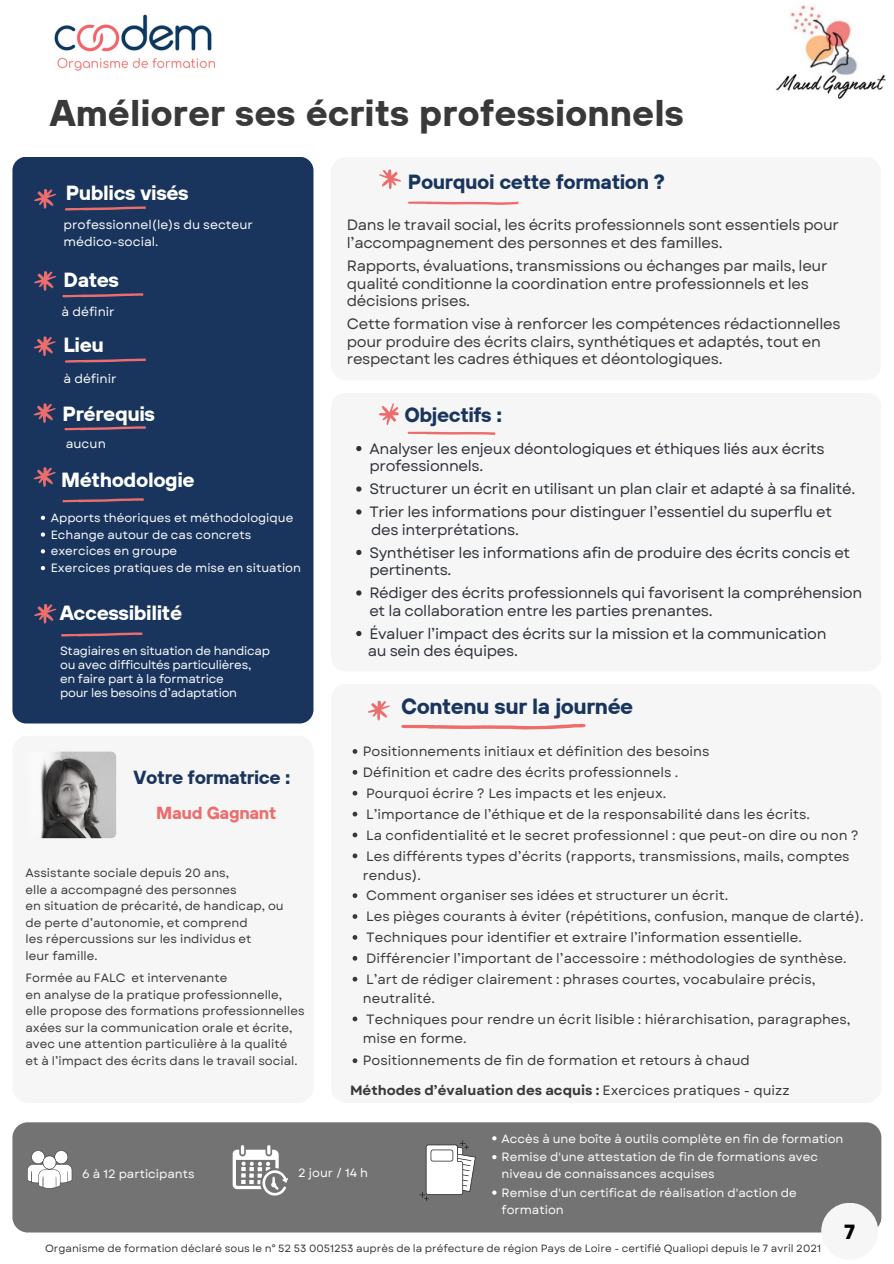
<style>
.page{position:relative;width:894px;height:1264px;background:#fff}
.page>*{position:absolute;margin:0;border:0;box-sizing:border-box;transform-origin:0 0}
.t1{font:700 37.05px "TT Hoves";color:#393939}
.t2{font:700 21.9px "TT Hoves";letter-spacing:-.02em;color:#19355d}
.t3{font:700 20.4px "TT Hoves";letter-spacing:-.02em;color:#fff}
.t4{font:700 20.4px "TT Hoves";letter-spacing:-.02em;color:#19355d}
.t5{font:700 20.4px "TT Hoves";color:#000}
.t6{font:700 18.9px "TT Hoves";letter-spacing:-.02em;color:#19355d}
.t7{font:700 17.4px "TT Hoves";letter-spacing:-.02em;color:#ec6d6c}
.t8{font:15px/17.7px "Garet";letter-spacing:-.02em;color:#2e3239}
.t9{font:15px/17.7px "Garet";letter-spacing:-.02em;color:#393939}
.t10{font:13.5px/18.9px "Garet";color:#393939}
.t11{font:700 13.5px "Garet";color:#393939}
.t12{font:12.45px/17.4px "Garet";color:#fff}
.t13{font:12px/16.5px "Garet";color:#393939}
.t14{font:12px/16.8px "Garet";color:#fff}
.t15{font:12px/14px "Garet";letter-spacing:-.02em;color:#fff}
.t16{font:10.5px "Garet";color:#393939}
.s1{font-weight:400}
</style>
<div class="page">
<div style="left:12px;top:1122px;width:869px;height:110px;background:#737373;border-radius:15px"></div>
<img style="left:54px;top:14px;width:161px;height:57px">
<svg style="left:27px;top:1150px;width:45px;height:38px"></svg>
<svg style="left:232px;top:1145px;width:56px;height:50px"></svg>
<svg style="left:419px;top:1140px;width:56px;height:61px"></svg>
<img style="left:776px;top:5px;width:110px;height:94px">
<div style="left:330px;top:683px;width:551px;height:419px;background:#f6f6f6;border-radius:15px"></div>
<svg style="left:368px;top:700px;width:22px;height:20px"></svg>
<svg style="left:401px;top:723px;width:184px;height:7px"></svg>
<svg style="left:352px;top:749px;width:5px;height:4px"></svg>
<svg style="left:352px;top:770px;width:5px;height:4px"></svg>
<svg style="left:352px;top:790px;width:5px;height:5px"></svg>
<svg style="left:352px;top:811px;width:5px;height:5px"></svg>
<svg style="left:352px;top:832px;width:5px;height:5px"></svg>
<svg style="left:352px;top:853px;width:5px;height:5px"></svg>
<svg style="left:352px;top:893px;width:5px;height:5px"></svg>
<svg style="left:352px;top:914px;width:5px;height:4px"></svg>
<svg style="left:352px;top:935px;width:5px;height:4px"></svg>
<svg style="left:352px;top:956px;width:5px;height:4px"></svg>
<svg style="left:352px;top:976px;width:5px;height:5px"></svg>
<svg style="left:352px;top:1016px;width:5px;height:5px"></svg>
<svg style="left:352px;top:1058px;width:5px;height:5px"></svg>
<svg style="left:492px;top:1136px;width:4px;height:4px"></svg>
<svg style="left:492px;top:1155px;width:4px;height:4px"></svg>
<svg style="left:492px;top:1190px;width:4px;height:4px"></svg>
<div style="left:12px;top:157px;width:301px;height:566px;background:#19355d;border-radius:14px"></div>
<svg style="left:34px;top:189px;width:22px;height:20px"></svg>
<svg style="left:65px;top:206px;width:81px;height:5px"></svg>
<svg style="left:34px;top:403px;width:22px;height:20px"></svg>
<svg style="left:34px;top:467px;width:22px;height:20px"></svg>
<svg style="left:65px;top:426px;width:81px;height:5px"></svg>
<svg style="left:34px;top:271px;width:22px;height:20px"></svg>
<svg style="left:62px;top:293px;width:81px;height:5px"></svg>
<svg style="left:34px;top:336px;width:22px;height:20px"></svg>
<svg style="left:65px;top:358px;width:81px;height:5px"></svg>
<svg style="left:63px;top:498px;width:81px;height:5px"></svg>
<svg style="left:61px;top:632px;width:81px;height:5px"></svg>
<svg style="left:34px;top:604px;width:22px;height:19px"></svg>
<svg style="left:41px;top:515px;width:4px;height:5px"></svg>
<svg style="left:41px;top:532px;width:4px;height:4px"></svg>
<svg style="left:41px;top:549px;width:4px;height:4px"></svg>
<svg style="left:41px;top:566px;width:4px;height:4px"></svg>
<div style="left:12px;top:735px;width:301px;height:367px;background:#f6f6f6;border-radius:15px"></div>
<img style="left:27px;top:751px;width:89px;height:87px;border-radius:5px">
<div style="left:330px;top:157px;width:550px;height:223px;background:#f6f6f6;border-radius:16px"></div>
<svg style="left:379px;top:169px;width:22px;height:20px"></svg>
<svg style="left:408px;top:201px;width:110px;height:4px"></svg>
<div style="left:330px;top:392px;width:550px;height:279px;background:#f6f6f6;border-radius:15px"></div>
<svg style="left:379px;top:403px;width:19px;height:22px"></svg>
<svg style="left:407px;top:431px;width:88px;height:4px"></svg>
<svg style="left:356px;top:446px;width:5px;height:5px"></svg>
<svg style="left:356px;top:486px;width:5px;height:5px"></svg>
<svg style="left:356px;top:509px;width:5px;height:5px"></svg>
<svg style="left:356px;top:550px;width:5px;height:5px"></svg>
<svg style="left:356px;top:590px;width:5px;height:5px"></svg>
<svg style="left:356px;top:631px;width:5px;height:5px"></svg>
<div style="left:821px;top:1202px;width:56px;height:57px;background:#f6f6f6;border-radius:50%"></div>
<p class="t1" style="left:50px;top:89px;width:635px">Améliorer ses écrits professionnels</p>
<p class="t4" style="left:408px;top:169px;width:258px">Pourquoi cette formation ?</p>
<p class="t9" style="left:347px;top:216px;width:493px">Dans le travail social, les écrits professionnels sont essentiels pour l’accompagnement des personnes et des familles.</p>
<p class="t9" style="left:347px;top:257px;width:482px">Rapports, évaluations, transmissions ou échanges par mails, leur qualité conditionne la coordination entre professionnels et les décisions prises.</p>
<h4 class="t9" style="left:347px;top:315px;width:495px">Cette formation vise à renforcer les compétences rédactionnelles pour produire des écrits clairs, synthétiques et adaptés, tout en respectant les cadres éthiques et déontologiques.</h4>
<p class="t4" style="left:404px;top:401px;width:99px">Objectifs :</p>
<p class="t8" style="left:369px;top:440px;width:457px">Analyser les enjeux déontologiques et éthiques liés aux écrits professionnels.</p>
<p class="t8" style="left:369px;top:480px;width:487px">Structurer un écrit en utilisant un plan clair et adapté à sa finalité.</p>
<h4 class="t8" style="left:369px;top:503px;width:464px">Trier les informations pour distinguer l’essentiel du superflu et</h4>
<p class="t8" style="left:371px;top:521px;width:149px">des interprétations.</p>
<h2 class="t8" style="left:369px;top:543px;width:482px">Synthétiser les informations afin de produire des écrits concis et pertinents.</h2>
<p class="t8" style="left:369px;top:584px;width:494px">Rédiger des écrits professionnels qui favorisent la compréhension et la collaboration entre les parties prenantes.</p>
<p class="t8" style="left:369px;top:624px;width:458px">Évaluer l’impact des écrits sur la mission et la communication</p>
<p class="t8" style="left:367px;top:642px;width:151px">au sein des équipes.</p>
<p class="t3" style="left:66px;top:179px;width:124px">Publics visés</p>
<p class="t12" style="left:64px;top:216px;width:191px">professionnel(le)s du secteur médico-social.</p>
<h5 class="t3" style="left:64px;top:266px;width:57px">Dates</h5>
<h5 class="t12" style="left:62px;top:303px;width:54px">à définir</h5>
<p class="t3" style="left:64px;top:331px;width:42px">Lieu</p>
<h2 class="t12" style="left:64px;top:370px;width:54px">à définir</h2>
<p class="t3" style="left:63px;top:400px;width:94px">Prérequis</p>
<h2 class="t12" style="left:66px;top:435px;width:42px">aucun</h2>
<h5 class="t3" style="left:61px;top:466px;width:135px">Méthodologie</h5>
<p class="t14" style="left:51px;top:509px;width:244px">Apports théoriques et méthodologique</p>
<p class="t14" style="left:51px;top:526px;width:202px">Echange autour de cas concrets</p>
<h3 class="t14" style="left:51px;top:543px;width:128px">exercices en groupe</h3>
<h3 class="t14" style="left:51px;top:559px;width:252px">Exercices pratiques de mise en situation</h3>
<p class="t3" style="left:60px;top:599px;width:124px">Accessibilité</p>
<p class="t15" style="left:60px;top:644px;width:211px">Stagiaires en situation de handicap ou avec difficultés particulières,<br>en faire part à la formatrice</p>
<p class="t15" style="left:60px;top:686px;width:179px">pour les besoins d’adaptation</p>
<p class="t2" style="left:401px;top:692px;width:234px">Contenu sur la journée</p>
<p class="t10" style="left:363px;top:742px;width:348px">Positionnements initiaux et définition des besoins</p>
<h2 class="t10" style="left:363px;top:763px;width:317px">Définition et cadre des écrits professionnels .</h2>
<p class="t10" style="left:366px;top:783px;width:301px">Pourquoi écrire ? Les impacts et les enjeux.</p>
<h5 class="t10" style="left:366px;top:804px;width:445px">L’importance de l’éthique et de la responsabilité dans les écrits.</h5>
<h2 class="t10" style="left:366px;top:825px;width:494px">La confidentialité et le secret professionnel : que peut-on dire ou non ?</h2>
<p class="t10" style="left:363px;top:846px;width:488px">Les différents types d’écrits (rapports, transmissions, mails, comptes rendus).</p>
<h5 class="t10" style="left:366px;top:886px;width:363px">Comment organiser ses idées et structurer un écrit.</h5>
<p class="t10" style="left:366px;top:907px;width:498px">Les pièges courants à éviter (répétitions, confusion, manque de clarté).</p>
<h2 class="t10" style="left:366px;top:928px;width:437px">Techniques pour identifier et extraire l’information essentielle.</h2>
<p class="t10" style="left:366px;top:948px;width:481px">Différencier l’important de l’accessoire : méthodologies de synthèse.</p>
<h5 class="t10" style="left:363px;top:969px;width:454px">L’art de rédiger clairement : phrases courtes, vocabulaire précis, neutralité.</h5>
<p class="t10" style="left:363px;top:1009px;width:489px">Techniques pour rendre un écrit lisible : hiérarchisation, paragraphes, mise en forme.</p>
<h2 class="t10" style="left:363px;top:1051px;width:388px">Positionnements de fin de formation et retours à chaud</h2>
<p class="t11" style="left:350px;top:1080px;width:441px">Méthodes d’évaluation des acquis : <span class="s1">Exercices pratiques - quizz</span></p>
<h5 class="t14" style="left:501px;top:1130px;width:343px">Accès à une boîte à outils complète en fin de formation</h5>
<p class="t14" style="left:501px;top:1148px;width:318px">Remise d'une attestation de fin de formations avec niveau de connaissances acquises</p>
<h2 class="t14" style="left:501px;top:1184px;width:296px">Remise d'un certificat de réalisation d'action de formation</h2>
<p class="t16" style="left:45px;top:1240px;width:777px">Organisme de formation déclaré sous le n° 52 53 0051253 auprès de la préfecture de région Pays de Loire - certifié Qualiopi depuis le 7 avril 2021</p>
<h4 class="t6" style="left:133px;top:765px;width:158px">Votre formatrice :</h4>
<h4 class="t7" style="left:156px;top:801px;width:121px">Maud Gagnant</h4>
<p class="t13" style="left:26px;top:864px;width:260px">Assistante sociale depuis 20 ans,<br>elle a accompagné des personnes<br>en situation de précarité, de handicap, ou de perte d’autonomie, et comprend<br>les répercussions sur les individus et</p>
<h2 class="t13" style="left:26px;top:944px;width:203px;line-height:22.5px">leur famille.<br>Formée au FALC et intervenante</h2>
<h2 class="t13" style="left:26px;top:986px;width:280px">en analyse de la pratique professionnelle, elle propose des formations professionnelles axées sur la communication orale et écrite,</h2>
<p class="t13" style="left:26px;top:1035px;width:273px">avec une attention particulière à la qualité et à l’impact des écrits dans le travail social.</p>
<p class="t14" style="left:82px;top:1165px;width:114px">6 à 12 participants</p>
<h1 class="t14" style="left:298px;top:1164px;width:71px">2 jour / 14 h</h1>
<p class="t5" style="left:843px;top:1218px;width:13px">7</p>
</div>
